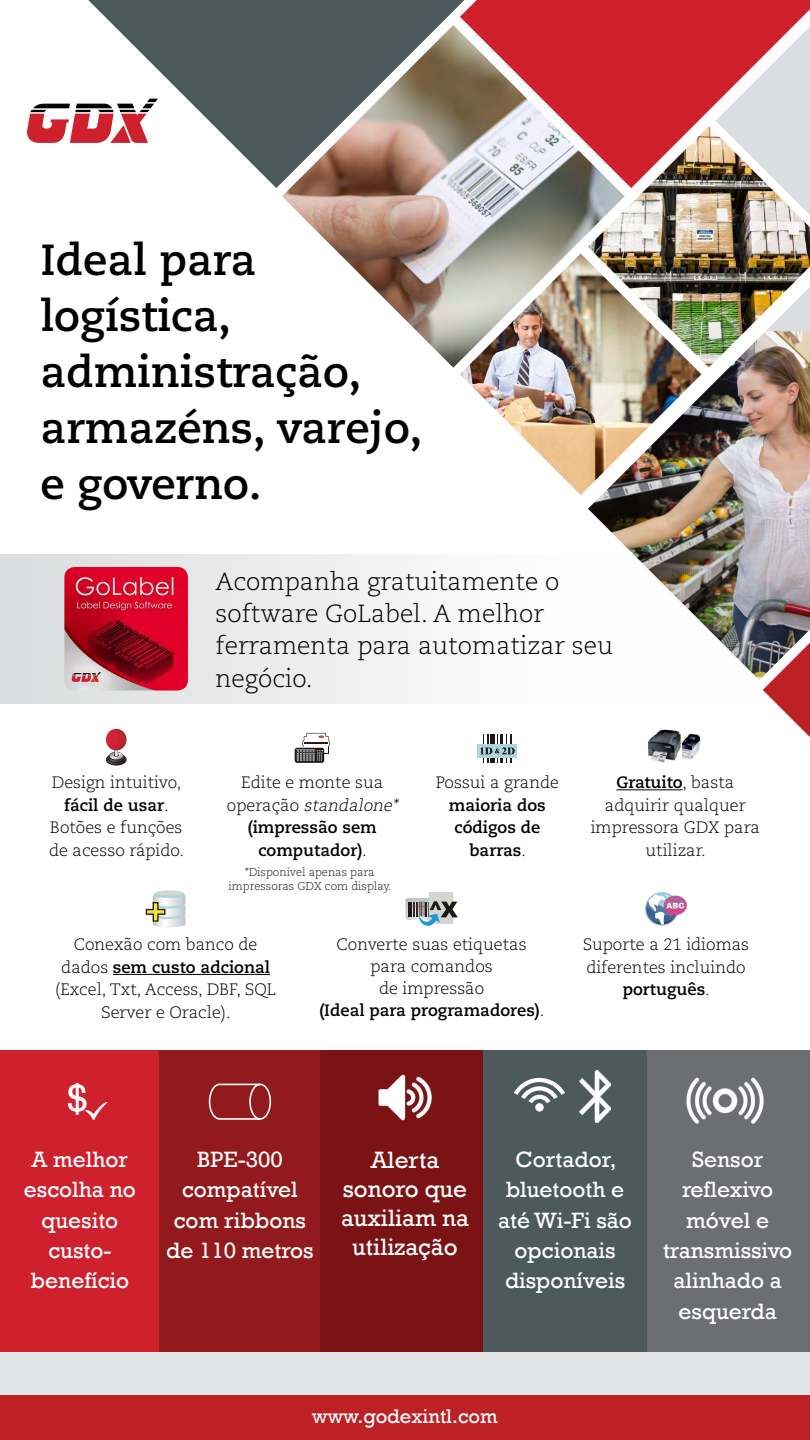
<style>
.page{position:relative;width:810px;height:1440px;background:#fff}
.page>*{position:absolute;margin:0;border:0;box-sizing:border-box;transform-origin:0 0}
.t1{font:700 43.5px/55.9px "Caecilia LT Std";color:#000}
.t2{font:39.67px "Rockwell";color:#fff}
.t3{font:300 24.75px/32.2px "Caecilia LT Std";color:#000}
.t4{font:24.3px/29.1px "Rockwell";color:#fff;text-align:center}
.t5{font:22.73px/30.3px "Rockwell";color:#fff;text-align:center}
.t6{font:20.25px "Rockwell";color:#fff}
.t7{font:300 16.5px/22.5px "Caecilia LT Std";color:#000;text-align:center}
.t8{font:700 16.5px/22.5px "Caecilia LT Std";color:#000;text-align:center}
.t9{font:300 11.25px/14.2px "Caecilia LT Std";color:#1a1a1a;text-align:center}
.s1{font-weight:300}
.s2{font-weight:300;font-style:italic}
.s3{font-weight:700}
</style>
<div class="page">
<div style="left:0;top:554px;width:810px;height:149px;background:linear-gradient(to right,#dddedf,#fff)"></div>
<svg style="left:27px;top:103px;width:61px;height:40px"></svg>
<img style="left:282px;top:188px;width:306px;height:180px">
<img style="left:460px;top:254px;width:128px;height:241px">
<img style="left:588px;top:188px;width:222px;height:99px">
<svg style="left:464px;top:0;width:346px;height:188px;background:#c8565c"></svg>
<svg style="left:88px;top:0;width:376px;height:188px;fill:#505a5c"></svg>
<svg style="left:716px;top:26px;width:94px;height:189px;background:#d1b1b0"></svg>
<img style="left:588px;top:287px;width:222px;height:393px">
<img style="left:588px;top:331px;width:222px;height:346px">
<svg style="left:763px;top:643px;width:47px;height:94px"></svg>
<div style="left:647px;top:1051px;width:163px;height:350px;background:#6d6e71"></div>
<div style="left:0;top:1051px;width:161px;height:350px;background:#cf202e"></div>
<svg style="left:85px;top:1102px;width:23px;height:18px"></svg>
<div style="left:159px;top:1051px;width:162px;height:350px;background:#931a1c"></div>
<svg style="left:208px;top:1083px;width:64px;height:37px"></svg>
<div style="left:321px;top:1051px;width:163px;height:350px;background:#7b1315"></div>
<div style="left:484px;top:1051px;width:163px;height:350px;background:#4d5a5c"></div>
<div style="left:0;top:1352px;width:810px;height:88px;background:#e3e4e5"></div>
<hr style="left:616px;top:789px;width:67px;height:1px;background:#000">
<hr style="left:113px;top:974px;width:157px;height:1px;background:#000">
<div style="left:0;top:1395px;width:810px;height:45px;background:#bd2025"></div>
<svg style="left:106px;top:754px;width:21px;height:12px"></svg>
<img style="left:107px;top:755px;width:19px;height:9px">
<div style="left:108px;top:754px;width:17px;height:9px;background:#211a14;border-radius:50%"></div>
<img style="left:108px;top:755px;width:16px;height:7px">
<img style="left:109px;top:752px;width:14px;height:8px">
<svg style="left:114px;top:750px;width:5px;height:7px"></svg>
<img style="left:106px;top:729px;width:21px;height:21px">
<svg style="left:295px;top:748px;width:29px;height:15px"></svg>
<div style="left:295px;top:748px;width:29px;height:14px;background:#211c1b;border-radius:2px"></div>
<svg style="left:296px;top:733px;width:34px;height:28px"></svg>
<div style="left:478px;top:744px;width:39px;height:14px;background:#abd6de"></div>
<svg style="left:480px;top:734px;width:35px;height:29px"></svg>
<img style="left:648px;top:729px;width:32px;height:33px">
<img style="left:677px;top:734px;width:24px;height:26px">
<img style="left:153px;top:922px;width:33px;height:5px">
<div style="left:155px;top:890px;width:28px;height:6px;background:#d4d6d6;border-radius:50%"></div>
<svg style="left:145px;top:893px;width:41px;height:29px"></svg>
<img style="left:405px;top:898px;width:24px;height:22px">
<hr style="left:405px;top:906px;width:32px;height:1px;background:#cf202e;border-radius:50%">
<div style="left:429px;top:892px;width:24px;height:32px;background:#d4d6d6"></div>
<svg style="left:408px;top:901px;width:50px;height:25px"></svg>
<svg style="left:645px;top:892px;width:34px;height:34px"></svg>
<svg style="left:646px;top:893px;width:41px;height:32px"></svg>
<img style="left:64px;top:567px;width:124px;height:124px">
<svg style="left:72px;top:672px;width:29px;height:10px"></svg>
<img style="left:579px;top:1071px;width:32px;height:51px">
<svg style="left:514px;top:1078px;width:51px;height:34px"></svg>
<img style="left:378px;top:1074px;width:54px;height:47px">
<img style="left:686px;top:1077px;width:78px;height:47px">
<h1 class="t1" style="left:41px;top:233px;width:384px">Ideal para logística, administração, armazéns, varejo, e governo.</h1>
<h3 class="t3" style="left:216px;top:566px;width:399px">Acompanha gratuitamente o software GoLabel. A melhor ferramenta para automatizar seu negócio.</h3>
<p class="t8" style="left:227px;top:771px;width:176px"><span class="s1">Edite e monte sua<br>o p e r a ç ã o</span> <span class="s2">standalone* </span>(impressão sem computador)<span class="s1">.</span></p>
<p class="t7" style="left:591px;top:772px;width:171px"><span class="s3">Gratuito</span>, basta adquirir qualquer impressora GDX para utilizar.</p>
<p class="t7" style="left:49px;top:772px;width:136px">Design intuitivo, <span class="s3">fácil de usar</span>.<br>Botões e funções de acesso rápido.</p>
<p class="t7" style="left:436px;top:772px;width:125px">Possui a grande</p>
<p class="t8" style="left:449px;top:794px;width:98px">maioria dos códigos de barras<span class="s1">.</span></p>
<p class="t9" style="left:229px;top:865px;width:164px">*Disponível apenas para impressoras GDX com display.</p>
<p class="t7" style="left:55px;top:934px;width:222px">Conexão com banco de dados <span class="s3">sem custo adcional </span>(Excel, Txt, Access, DBF, SQL<br>Server e Oracle).</p>
<p class="t7" style="left:319px;top:934px;width:227px;line-height:21.8px">Converte suas etiquetas para comandos<br>de impressão<br><span class="s3">(Ideal para programadores)</span>.</p>
<p class="t7" style="left:583px;top:934px;width:168px">Suporte a 21 idiomas diferentes incluindo <span class="s3">português</span>.</p>
<h2 class="t2" style="left:67px;top:1075px;width:23px">$</h2>
<h3 class="t5" style="left:24px;top:1145px;width:113px">A melhor escolha no quesito custo&shy;benefício</h3>
<h3 class="t5" style="left:166px;top:1145px;width:149px">BPE-300 compatível com ribbons de 110 metros</h3>
<h3 class="t4" style="left:341px;top:1146px;width:129px">Alerta sonoro que auxiliam na utilização</h3>
<h3 class="t5" style="left:663px;top:1145px;width:131px">Sensor reflexivo móvel e transmissivo alinhado a esquerda</h3>
<h3 class="t5" style="left:498px;top:1145px;width:135px">Cortador, bluetooth e até Wi-Fi são opcionais disponíveis</h3>
<p class="t6" style="left:312px;top:1405px;width:187px">www.godexintl.com</p>
</div>
